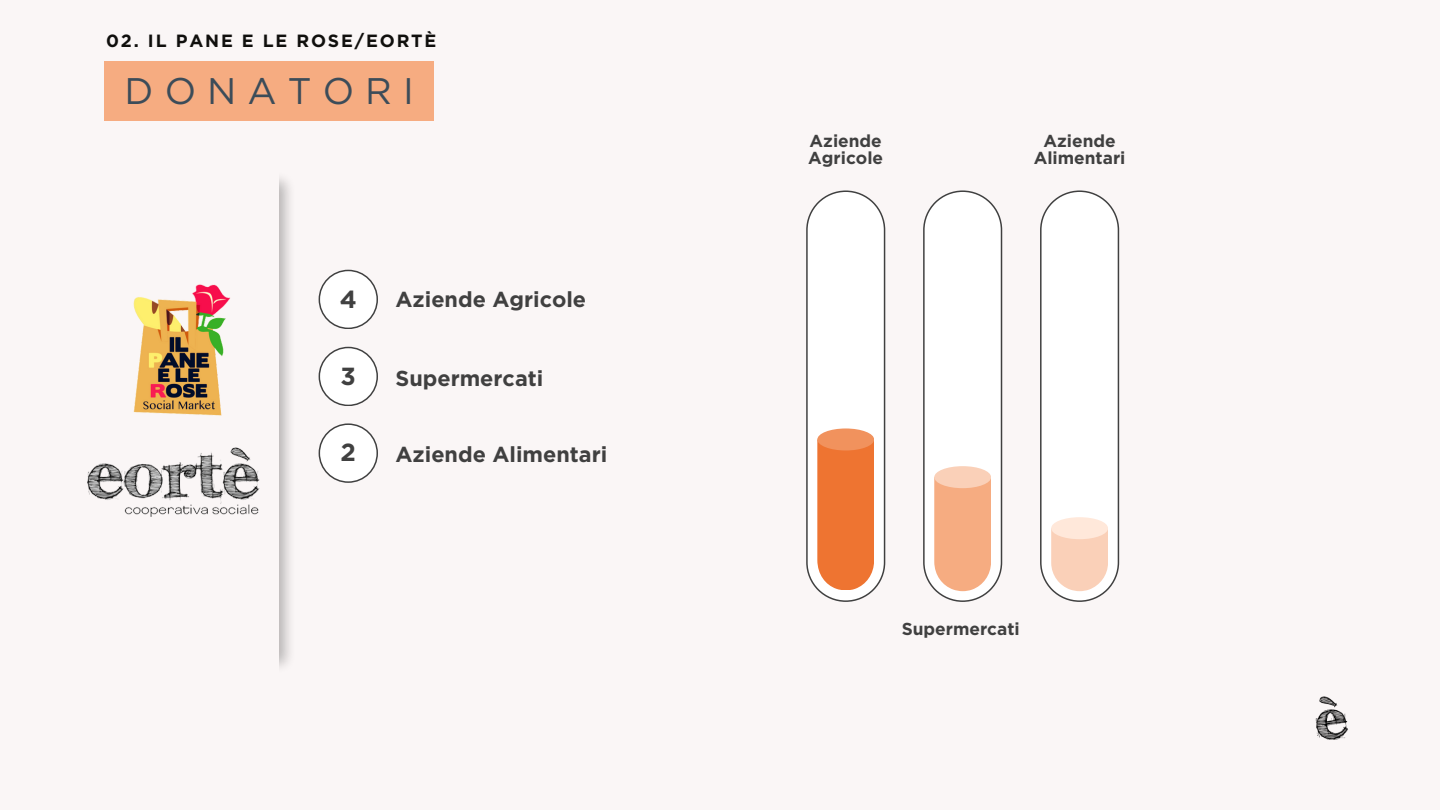
<style>
.page{position:relative;width:1440px;height:810px;background:#faf6f6}
.page>*{position:absolute;margin:0;border:0;box-sizing:border-box;transform-origin:0 0}
.t1{font:37px "Gotham";letter-spacing:.3em;color:#3c4c59}
.t2{font:700 24.7px "Gotham";color:#404040}
.t3{font:700 21.6px "Gotham";color:#404040}
.t4{font:700 17.7px "Gotham";letter-spacing:.105em;color:#100f0d}
.t5{font:700 17.3px "Gotham";color:#404040}
</style>
<div class="page">
<div style="left:104px;top:62px;width:330px;height:59px;background:#f6ac81"></div>
<svg style="left:923px;top:190px;width:79px;height:412px"></svg>
<div style="left:934px;top:466px;width:57px;height:22px;background:#fad0b8;border-radius:50%"></div>
<svg style="left:319px;top:270px;width:59px;height:59px"></svg>
<svg style="left:319px;top:347px;width:59px;height:59px"></svg>
<svg style="left:319px;top:423px;width:59px;height:60px"></svg>
<svg style="left:806px;top:190px;width:79px;height:412px"></svg>
<div style="left:817px;top:428px;width:57px;height:23px;background:#f1925d;border-radius:50%"></div>
<svg style="left:1040px;top:190px;width:79px;height:412px"></svg>
<div style="left:1051px;top:517px;width:57px;height:22px;background:#ffe8da;border-radius:50%"></div>
<img style="left:1315px;top:696px;width:33px;height:44px">
<img style="left:133px;top:284px;width:97px;height:132px">
<img style="left:87px;top:447px;width:173px;height:70px">
<p class="t4" style="left:106px;top:30px;width:332px">02. IL PANE E LE ROSE/EORTÈ</p>
<h3 class="t1" style="left:125px;top:69px;width:291px">DONATORI</h3>
<p class="t2" style="left:340px;top:284px;width:19px">4</p>
<p class="t3" style="left:396px;top:287px;width:192px">Aziende Agricole</p>
<p class="t2" style="left:341px;top:361px;width:17px">3</p>
<p class="t3" style="left:396px;top:365px;width:149px">Supermercati</p>
<p class="t2" style="left:341px;top:438px;width:17px">2</p>
<p class="t3" style="left:396px;top:441px;width:213px">Aziende Alimentari</p>
<h2 class="t5" style="left:810px;top:130px;width:74px">Aziende</h2>
<h2 class="t5" style="left:808px;top:147px;width:76px">Agricole</h2>
<p class="t5" style="left:1043px;top:130px;width:74px">Aziende</p>
<h2 class="t5" style="left:1034px;top:147px;width:93px">Alimentari</h2>
<p class="t5" style="left:902px;top:618px;width:120px">Supermercati</p>
</div>
